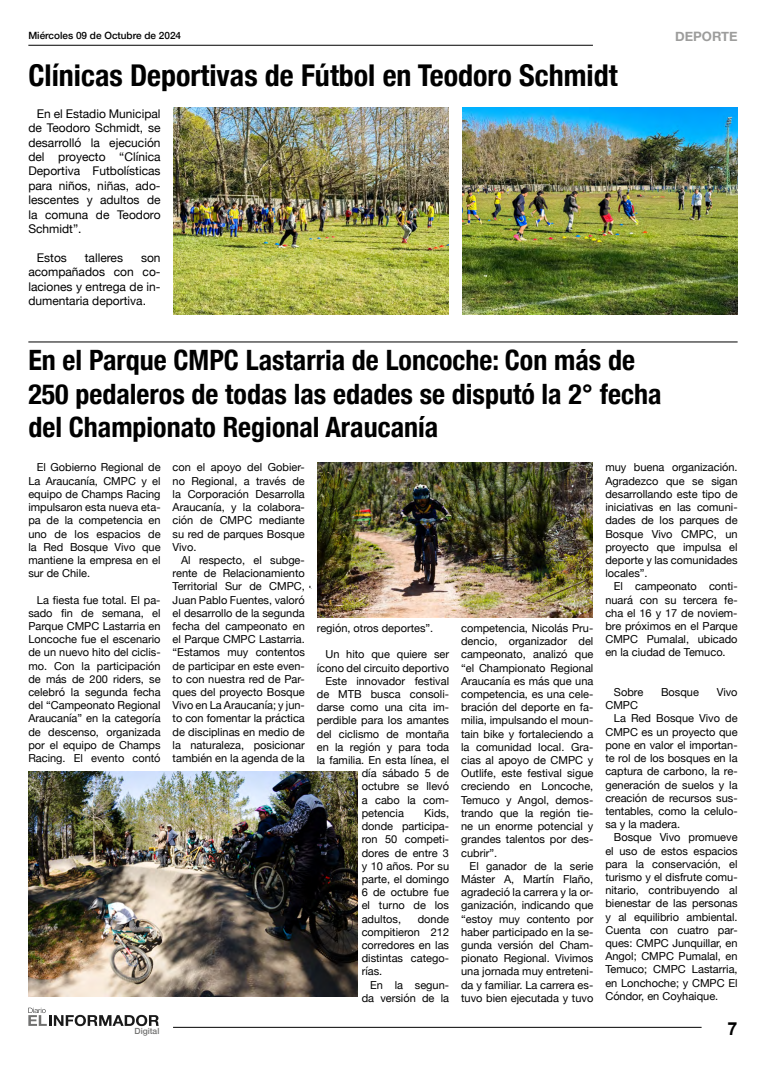
<style>
.page{position:relative;width:766px;height:1078px;background:#fff}
.page>*{position:absolute;margin:0;border:0;box-sizing:border-box;transform-origin:0 0}
.t1{font:700 condensed 30px "Helvetica Neue";color:#000}
.t2{font:700 condensed 28px/33.6px "Helvetica Neue";color:#000}
.t3{font:700 18px "Arial";color:#000}
.t4{font:700 13px "Helvetica Neue";color:#9d9d9c}
.t5{font:12px/14.4px "Helvetica Neue";color:#000;text-align:justify}
.t6{font:11px/13.2px "Helvetica Neue";color:#000;text-align:justify}
.t7{font:500 10px "Helvetica Neue";color:#000}
.t8{font:500 8.5px "Helvetica Neue";color:#717170}
</style>
<div class="page">
<hr style="left:28px;top:45px;width:564px;height:1px;background:#000">
<hr style="left:173px;top:1026px;width:528px;height:1px;background:#000">
<svg style="left:28px;top:1007px;width:131px;height:18px"></svg>
<hr style="left:28px;top:342px;width:709px;height:1px;background:#000">
<img style="left:173px;top:108px;width:275px;height:206px">
<img style="left:462px;top:108px;width:275px;height:206px">
<img style="left:317px;top:462px;width:275px;height:155px">
<img style="left:28px;top:771px;width:329px;height:225px">
<p class="t7" style="left:28px;top:28px;width:154px">Miércoles 09 de Octubre de 2024</p>
<h1 class="t1" style="left:28px;top:50px;width:590px">Clínicas Deportivas de Fútbol en Teodoro Schmidt</h1>
<p class="t5" style="left:28px;top:107px;width:134px;text-indent:9px">En el Estadio Municipal de Teodoro Schmidt, se desarrolló la ejecución del proyecto “Clínica Deportiva Futbolísticas para niños, niñas, ado&shy;lescentes y adultos de la comuna de Teodoro Schmidt”.</p>
<p class="t5" style="left:37px;top:251px;width:32px">Estos</p>
<p class="t5" style="left:85px;top:251px;width:40px">talleres</p>
<p class="t5" style="left:28px;top:251px;width:134px;text-indent:113px">son acompañados con co&shy;laciones y entrega de in&shy;dumentaria deportiva.</p>
<p class="t4" style="left:675px;top:26px;width:64px">DEPORTE</p>
<h2 class="t2" style="left:28px;top:341px;width:634px">En el Parque CMPC Lastarria de Loncoche: Con más de<br>250 pedaleros de todas las edades se disputó la 2° fecha del Championato Regional Araucanía</h2>
<p class="t6" style="left:28px;top:461px;width:134px;text-indent:9px">El Gobierno Regional de La Araucanía, CMPC y el equipo de Champs Racing impulsaron esta nueva eta&shy;pa de la competencia en uno de los espacios de la Red Bosque Vivo que mantiene la empresa en el sur de Chile.</p>
<p class="t6" style="left:28px;top:593px;width:134px;text-indent:9px">La fiesta fue total. El pa&shy;sado fin de semana, el Parque CMPC Lastarria en Loncoche fue el escenario de un nuevo hito del ciclis&shy;mo. Con la participación de más de 200 riders, se celebró la segunda fecha del “Campeonato Regional Araucanía” en la categoría de descenso, organizada por el equipo de Champs Racing. El evento contó</p>
<p class="t6" style="left:172px;top:461px;width:134px">con el apoyo del Gobier&shy;no Regional, a través de la Corporación Desarrolla Araucanía, y la colabora&shy;ción de CMPC mediante su red de parques Bosque Vivo.</p>
<p class="t6" style="left:172px;top:554px;width:134px;text-indent:9px">Al respecto, el subge&shy;rente de Relacionamiento Territorial Sur de CMPC, Juan Pablo Fuentes, valoró el desarrollo de la segunda fecha del campeonato en el Parque CMPC Lastarria. “Estamos muy contentos de participar en este even&shy;to con nuestra red de Par&shy;ques del proyecto Bosque Vivo en La Araucanía; y jun&shy;to con fomentar la práctica de disciplinas en medio de la naturaleza, posicionar también en la agenda de la</p>
<p class="t8" style="left:134px;top:1023px;width:26px">Digital</p>
<p class="t6" style="left:317px;top:622px;width:118px">región, otros deportes”.</p>
<p class="t6" style="left:325px;top:648px;width:125px">Un hito que quiere ser</p>
<p class="t6" style="left:317px;top:661px;width:134px">ícono del circuito deportivo</p>
<p class="t6" style="left:325px;top:674px;width:125px">Este innovador festival</p>
<p class="t6" style="left:317px;top:688px;width:134px">de MTB busca consoli-</p>
<p class="t6" style="left:317px;top:701px;width:134px">darse como una cita im-</p>
<p class="t6" style="left:317px;top:714px;width:134px">perdible para los amantes</p>
<p class="t6" style="left:317px;top:727px;width:134px">del ciclismo de montaña</p>
<p class="t6" style="left:317px;top:740px;width:134px">en la región y para toda</p>
<p class="t6" style="left:317px;top:754px;width:134px">la familia. En esta línea, el</p>
<p class="t6" style="left:361px;top:767px;width:89px">día sábado 5 de</p>
<p class="t6" style="left:361px;top:780px;width:89px">octubre se llevó</p>
<p class="t6" style="left:361px;top:793px;width:89px">a cabo la com-</p>
<p class="t6" style="left:361px;top:806px;width:44px">petencia</p>
<p class="t6" style="left:361px;top:806px;width:89px;text-indent:62px">Kids, donde participa&shy;ron 50 competi&shy;dores de entre 3 y 10 años. Por su parte, el domingo 6 de octubre fue el turno de los adultos,</p>
<p class="t6" style="left:361px;top:912px;width:89px;text-indent:56px">donde compitieron 212 corredores en las distintas catego&shy;rías.</p>
<p class="t6" style="left:361px;top:978px;width:89px;text-align:right">En la segun&shy;da versión de la</p>
<p class="t6" style="left:461px;top:622px;width:134px">competencia, Nicolás Pru&shy;dencio, organizador del campeonato, analizó que “el Championato Regional Araucanía es más que una competencia, es una cele&shy;bración del deporte en fa&shy;milia, impulsando el moun&shy;tain bike y fortaleciendo a la comunidad local. Gra&shy;cias al apoyo de CMPC y Outlife, este festival sigue creciendo en Loncoche, Temuco y Angol, demos&shy;trando que la región tie&shy;ne un enorme potencial y grandes talentos por des&shy;cubrir”.</p>
<p class="t6" style="left:461px;top:859px;width:134px;text-indent:9px">El ganador de la serie Máster A, Martín Flaño, agradeció la carrera y la or&shy;ganización, indicando que “estoy muy contento por haber participado en la se&shy;gunda versión del Cham&shy;pionato Regional. Vivimos una jornada muy entreteni&shy;da y familiar. La carrera es&shy;tuvo bien ejecutada y tuvo</p>
<p class="t6" style="left:605px;top:461px;width:134px">muy buena organización.<br>Agradezco que se sigan desarrollando este tipo de iniciativas en las comuni&shy;dades de los parques de Bosque Vivo CMPC, un proyecto que impulsa el deporte y las comunidades locales”.</p>
<p class="t6" style="left:605px;top:580px;width:134px;text-indent:9px">El campeonato conti&shy;nuará con su tercera fe&shy;cha el 16 y 17 de noviem&shy;bre próximos en el Parque CMPC Pumalal, ubicado en la ciudad de Temuco.</p>
<p class="t6" style="left:613px;top:686px;width:31px">Sobre</p>
<p class="t6" style="left:661px;top:686px;width:39px">Bosque</p>
<p class="t6" style="left:716px;top:686px;width:22px">Vivo</p>
<p class="t6" style="left:605px;top:699px;width:34px">CMPC</p>
<p class="t6" style="left:613px;top:712px;width:125px">La Red Bosque Vivo de</p>
<p class="t6" style="left:605px;top:725px;width:134px">CMPC es un proyecto que</p>
<p class="t6" style="left:605px;top:738px;width:134px">pone en valor el importan-</p>
<p class="t6" style="left:605px;top:752px;width:134px">te rol de los bosques en la</p>
<p class="t6" style="left:605px;top:765px;width:134px">captura de carbono, la re-</p>
<p class="t6" style="left:605px;top:778px;width:134px">generación de suelos y la</p>
<p class="t6" style="left:605px;top:791px;width:134px">creación de recursos sus-</p>
<p class="t6" style="left:605px;top:804px;width:134px">tentables, como la celulo-</p>
<p class="t6" style="left:605px;top:818px;width:76px">sa y la madera.</p>
<p class="t6" style="left:613px;top:831px;width:125px">Bosque Vivo promueve</p>
<p class="t6" style="left:605px;top:844px;width:134px">el uso de estos espacios</p>
<p class="t6" style="left:605px;top:857px;width:134px">para la conservación, el</p>
<p class="t6" style="left:605px;top:870px;width:134px">turismo y el disfrute comu-</p>
<p class="t6" style="left:605px;top:884px;width:134px">nitario, contribuyendo al</p>
<p class="t6" style="left:605px;top:897px;width:134px">bienestar de las personas</p>
<p class="t6" style="left:605px;top:910px;width:134px">y al equilibrio ambiental.</p>
<p class="t6" style="left:605px;top:923px;width:134px">Cuenta con cuatro par-</p>
<p class="t6" style="left:605px;top:936px;width:134px">ques: CMPC Junquillar, en</p>
<p class="t6" style="left:605px;top:950px;width:134px">Angol; CMPC Pumalal, en</p>
<p class="t6" style="left:605px;top:963px;width:134px">Temuco; CMPC Lastarria,</p>
<p class="t6" style="left:605px;top:976px;width:134px">en Lonchoche; y CMPC El</p>
<p class="t6" style="left:605px;top:989px;width:114px">Cóndor, en Coyhaique.</p>
<h3 class="t3" style="left:727px;top:1016px;width:12px">7</h3>
</div>
